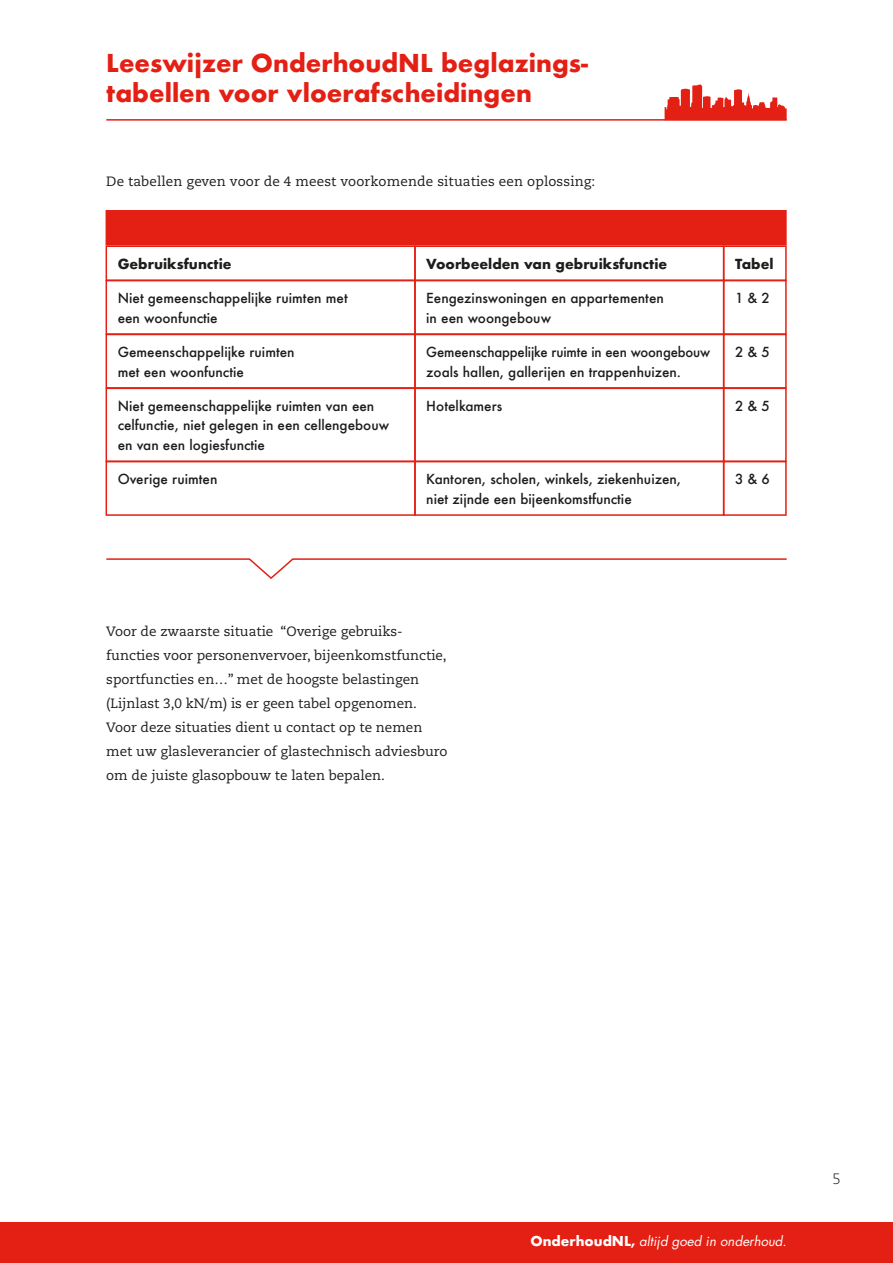
<style>
.page{position:relative;width:893px;height:1263px;background:#fff}
.page>*{position:absolute;margin:0;border:0;box-sizing:border-box;transform-origin:0 0}
.t1{font:700 24px/30px "Futura";color:#e41f13}
.t2{font:300 15px "Caecilia LT Std";color:#1d1d1b}
.t3{font:500 13.5px/19.5px "Futura";color:#1d1d1b}
.t4{font:13.5px/24px "Caecilia LT Std";color:#1d1d1b}
.t5{font:700 13.5px "Futura";color:#1d1d1b}
.t6{font:italic 13.35px "Futura";color:#fff}
.s1{font-weight:700;font-style:normal}
</style>
<div class="page">
<hr style="left:106px;top:119px;width:681px;height:2px;background:#e41f13">
<svg style="left:665px;top:85px;width:122px;height:35px"></svg>
<div style="left:0;top:1223px;width:893px;height:40px;background:#e41f13"></div>
<div style="left:106px;top:245px;width:310px;height:36px;border:2px solid #e41f13"></div>
<div style="left:414px;top:245px;width:310px;height:36px;border:2px solid #e41f13"></div>
<div style="left:723px;top:245px;width:64px;height:36px;border:2px solid #e41f13"></div>
<div style="left:723px;top:280px;width:64px;height:55px;border:2px solid #e41f13"></div>
<div style="left:723px;top:334px;width:64px;height:55px;border:2px solid #e41f13"></div>
<div style="left:723px;top:388px;width:64px;height:74px;border:2px solid #e41f13"></div>
<div style="left:723px;top:461px;width:64px;height:55px;border:2px solid #e41f13"></div>
<div style="left:106px;top:210px;width:681px;height:35px;background:#e41f13"></div>
<div style="left:106px;top:280px;width:310px;height:55px;border:2px solid #e41f13"></div>
<div style="left:106px;top:334px;width:310px;height:55px;border:2px solid #e41f13"></div>
<div style="left:106px;top:388px;width:310px;height:74px;border:2px solid #e41f13"></div>
<div style="left:106px;top:461px;width:310px;height:55px;border:2px solid #e41f13"></div>
<div style="left:414px;top:280px;width:310px;height:55px;border:2px solid #e41f13"></div>
<div style="left:414px;top:334px;width:310px;height:55px;border:2px solid #e41f13"></div>
<div style="left:414px;top:388px;width:310px;height:74px;border:2px solid #e41f13"></div>
<div style="left:414px;top:461px;width:310px;height:55px;border:2px solid #e41f13"></div>
<svg style="left:106px;top:558px;width:681px;height:21px"></svg>
<h1 class="t1" style="left:106px;top:48px;width:483px">Leeswijzer OnderhoudNL beglazings&shy;tabellen voor vloerafscheidingen</h1>
<p class="t4" style="left:106px;top:170px;width:490px">De tabellen geven voor de 4 meest voorkomende situaties een oplossing:</p>
<p class="t5" style="left:118px;top:254px;width:115px">Gebruiksfunctie</p>
<p class="t5" style="left:426px;top:254px;width:242px">Voorbeelden van gebruiksfunctie</p>
<p class="t5" style="left:735px;top:254px;width:40px">Tabel</p>
<p class="t3" style="left:735px;top:288px;width:36px">1 &amp; 2</p>
<p class="t3" style="left:118px;top:288px;width:232px">Niet gemeenschappelijke ruimten met een woonfunctie</p>
<p class="t3" style="left:118px;top:342px;width:178px">Gemeenschappelijke ruimten met een woonfunctie</p>
<p class="t3" style="left:118px;top:396px;width:273px">Niet gemeenschappelijke ruimten van een celfunctie, niet gelegen in een cellengebouw en van een logiesfunctie</p>
<p class="t3" style="left:118px;top:469px;width:101px">Overige ruimten</p>
<p class="t3" style="left:426px;top:288px;width:239px">Eengezinswoningen en appartementen in een woongebouw</p>
<p class="t3" style="left:426px;top:342px;width:286px">Gemeenschappelijke ruimte in een woongebouw zoals hallen, gallerijen en trappenhuizen.</p>
<p class="t3" style="left:426px;top:396px;width:78px">Hotelkamers</p>
<p class="t3" style="left:735px;top:342px;width:36px">2 &amp; 5</p>
<p class="t3" style="left:735px;top:396px;width:36px">2 &amp; 5</p>
<p class="t3" style="left:426px;top:469px;width:256px">Kantoren, scholen, winkels, ziekenhuizen, niet zijnde een bijeenkomstfunctie</p>
<p class="t3" style="left:735px;top:469px;width:36px">3 &amp; 6</p>
<p class="t4" style="left:106px;top:620px;width:343px">Voor de zwaarste situatie “Overige gebruiks&shy;functies voor personenvervoer, bijeenkomstfunctie, sportfuncties en…” met de hoogste belastingen (Lijnlast 3,0 kN/m) is er geen tabel opgenomen.<br>Voor deze situaties dient u contact op te nemen met uw glasleverancier of glastechnisch adviesburo om de juiste glasopbouw te laten bepalen.</p>
<p class="t6" style="left:530px;top:1232px;width:258px"><span class="s1">OnderhoudNL,</span> altijd goed in onderhoud.</p>
<p class="t2" style="left:832px;top:1170px;width:10px">5</p>
</div>
